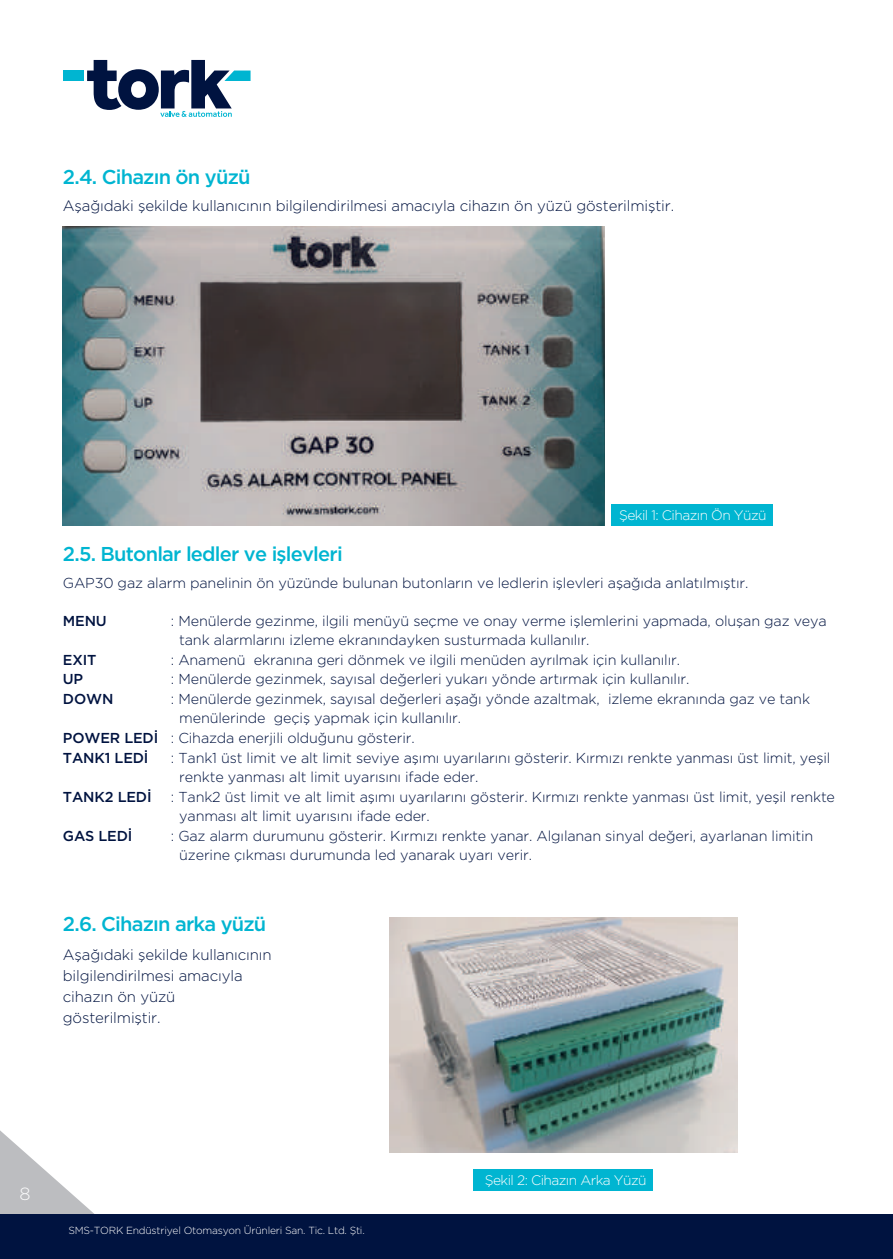
<style>
.page{position:relative;width:893px;height:1259px;background:#fff}
.page>*{position:absolute;margin:0;border:0;box-sizing:border-box;transform-origin:0 0}
.t1{font:500 20.1px "Gotham HTF";letter-spacing:-.04em;color:#00b5d1}
.t2{font:300 17.7px "Gotham HTF";color:#fbfbfc}
.t3{font:300 15px/21px "Gotham HTF";letter-spacing:-.01em;color:#001340}
.t4{font:300 14.4px/19.5px "Gotham HTF";letter-spacing:-.01em;color:#001340}
.t5{font:500 14.4px "Gotham HTF";letter-spacing:-.01em;color:#001340}
.t6{font:300 13.8px "Gotham HTF";letter-spacing:-.04em;color:#fff}
.t7{font:300 10.2px "Gotham HTF";letter-spacing:-.02em;color:#fff}
.s1{font-weight:500}
</style>
<div class="page">
<svg style="left:0;top:1130px;width:94px;height:84px"></svg>
<div style="left:0;top:1214px;width:893px;height:45px;background:#001340"></div>
<svg style="left:87px;top:60px;width:164px;height:57px"></svg>
<div style="left:63px;top:71px;width:21px;height:10px;background:#00b5d1"></div>
<div style="left:611px;top:504px;width:162px;height:21px;background:#00b5d1"></div>
<div style="left:473px;top:1169px;width:180px;height:21px;background:#00b5d1"></div>
<img style="left:63px;top:227px;width:541px;height:298px">
<img style="left:389px;top:917px;width:349px;height:235px">
<h1 class="t1" style="left:63px;top:166px;width:189px">2.4. Cihazın ön yüzü</h1>
<p class="t3" style="left:63px;top:195px;width:613px">Aşağıdaki şekilde kullanıcının bilgilendirilmesi amacıyla cihazın ön yüzü gösterilmiştir.</p>
<h1 class="t1" style="left:63px;top:542px;width:281px">2.5. Butonlar ledler ve işlevleri</h1>
<p class="t6" style="left:619px;top:507px;width:149px">Şekil 1: Cihazın Ön Yüzü</p>
<p class="t4" style="left:63px;top:572px;width:687px">GAP30 gaz alarm panelinin ön yüzünde bulunan butonların ve ledlerin işlevleri aşağıda anlatılmıştır.</p>
<p class="t5" style="left:63px;top:612px;width:45px">MENU</p>
<p class="t4" style="left:179px;top:611px;width:649px;text-indent:-8px">: Menülerde gezinme, ilgili menüyü seçme ve onay verme işlemlerini yapmada, oluşan gaz veya tank alarmlarını izleme ekranındayken susturmada kullanılır.</p>
<p class="t5" style="left:63px;top:651px;width:35px">EXIT</p>
<p class="t4" style="left:171px;top:650px;width:511px">: Anamenü ekranına geri dönmek ve ilgili menüden ayrılmak için kullanılır.</p>
<p class="t5" style="left:63px;top:671px;width:22px">UP</p>
<p class="t4" style="left:171px;top:669px;width:520px">: Menülerde gezinmek, sayısal değerleri yukarı yönde artırmak için kullanılır.</p>
<p class="t5" style="left:63px;top:690px;width:52px">DOWN</p>
<p class="t4" style="left:171px;top:689px;width:641px">: Menülerde gezinmek, sayısal değerleri aşağı yönde azaltmak, izleme ekranında gaz ve tank</p>
<p class="t4" style="left:179px;top:708px;width:283px">menülerinde geçiş yapmak için kullanılır.</p>
<p class="t4" style="left:63px;top:728px;width:353px"><span class="s1">POWER LEDİ</span> : Cihazda enerjili olduğunu gösterir.</p>
<p class="t5" style="left:63px;top:749px;width:87px">TANK1 LEDİ</p>
<p class="t4" style="left:179px;top:747px;width:653px;text-indent:-8px">: Tank1 üst limit ve alt limit seviye aşımı uyarılarını gösterir. Kırmızı renkte yanması üst limit, yeşil renkte yanması alt limit uyarısını ifade eder.</p>
<p class="t5" style="left:63px;top:788px;width:90px">TANK2 LEDİ</p>
<p class="t4" style="left:179px;top:786px;width:657px;text-indent:-8px">: Tank2 üst limit ve alt limit aşımı uyarılarını gösterir. Kırmızı renkte yanması üst limit, yeşil renkte yanması alt limit uyarısını ifade eder.</p>
<p class="t5" style="left:63px;top:827px;width:71px">GAS LEDİ</p>
<p class="t4" style="left:179px;top:825px;width:636px;text-indent:-8px">: Gaz alarm durumunu gösterir. Kırmızı renkte yanar. Algılanan sinyal değeri, ayarlanan limitin üzerine çıkması durumunda led yanarak uyarı verir.</p>
<h1 class="t1" style="left:63px;top:912px;width:205px">2.6. Cihazın arka yüzü</h1>
<p class="t3" style="left:63px;top:943px;width:210px">Aşağıdaki şekilde kullanıcının bilgilendirilmesi amacıyla cihazın ön yüzü gösterilmiştir.</p>
<p class="t2" style="left:19px;top:1183px;width:13px">8</p>
<p class="t7" style="left:68px;top:1225px;width:298px">SMS-TORK Endüstriyel Otomasyon Ürünleri San. Tic. Ltd. Şti.</p>
<p class="t6" style="left:485px;top:1172px;width:163px">Şekil 2: Cihazın Arka Yüzü</p>
</div>
